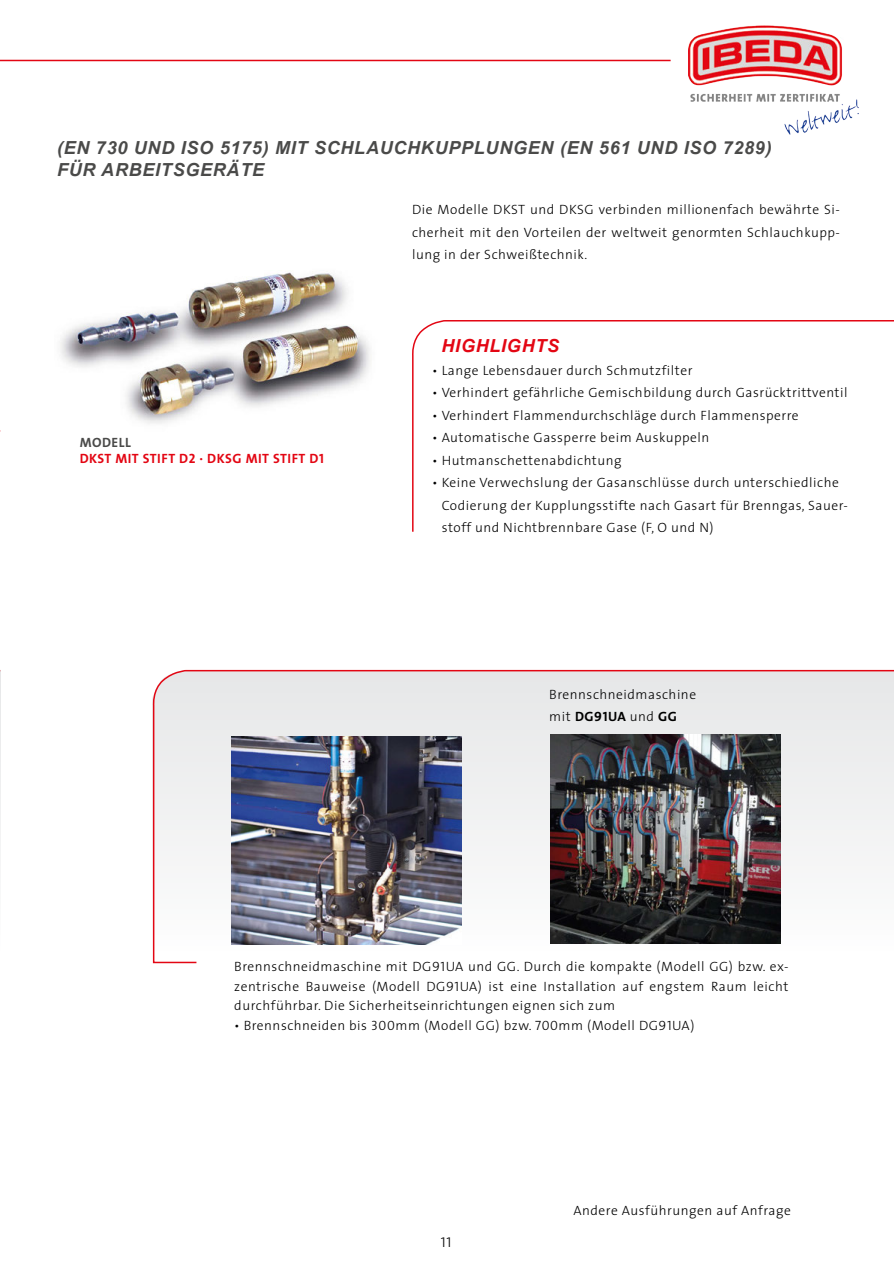
<style>
.page{position:relative;width:894px;height:1262px;background:#fff}
.page>*{position:absolute;margin:0;border:0;box-sizing:border-box;transform-origin:0 0}
.t1{font:italic 700 18px "Arial";letter-spacing:.04em;color:#4a4a49}
.t2{font:italic 700 18px "Arial";letter-spacing:.04em;color:#e30613}
.t3{font:14.25px "The Sans Light Caps";color:#000}
.t4{font:300 13.5px/22.5px "The Sans";letter-spacing:.04em;color:#000;text-align:justify}
.t5{font:700 13.5px "The Sans";letter-spacing:.035em;color:#e30613}
.t6{font:700 13.5px "The Sans";color:#4a4a49}
.s1{font-family:"The Sans Bold Caps";font-weight:400}
.s2{font-weight:700}
.s3{font-family:"The Sans Light Caps";font-weight:400}
</style>
<div class="page">
<svg style="left:152px;top:669px;width:741px;height:295px"></svg>
<svg style="left:0;top:670px;width:1px;height:186px"></svg>
<img style="left:231px;top:736px;width:230px;height:209px">
<img style="left:550px;top:734px;width:230px;height:209px">
<img style="left:688px;top:26px;width:170px;height:108px">
<svg style="left:0;top:59px;width:671px;height:3px;background:#f08288"></svg>
<svg style="left:412px;top:320px;width:481px;height:212px"></svg>
<img style="left:60px;top:272px;width:311px;height:152px">
<h1 class="t1" style="left:57px;top:136px;width:91px">(EN 730 UND</h1>
<h1 class="t1" style="left:181px;top:136px;width:148px">ISO 5175) MIT SCHLAUCHKU</h1>
<h1 class="t1" style="left:448px;top:136px;width:40px">PPLUN</h1>
<h1 class="t1" style="left:513px;top:136px;width:138px">GEN (EN 561 UND</h1>
<h1 class="t1" style="left:683px;top:136px;width:89px">ISO 7289)</h1>
<h1 class="t1" style="left:57px;top:158px;width:208px">FÜR ARBEI TSGERÄTe</h1>
<p class="t4" style="left:412px;top:198px;width:429px">Die Modelle DKST und DKSG verbinden millionenfach bewährte Si&shy;cherheit mit den Vorteilen der weltweit genormten Schlauchkupp&shy;lung in der Schweißtechnik.</p>
<p class="t6" style="left:80px;top:431px;width:31px">MODELL</p>
<p class="t5" style="left:80px;top:447px;width:74px">DKST MIT STIFT</p>
<p class="t5" style="left:179px;top:447px;width:146px">D<span class="s1">2</span> · DKSG MIT STIFT D<span class="s1">1</span></p>
<h1 class="t2" style="left:441px;top:334px;width:118px">HIGHLIGHTS</h1>
<p class="t4" style="left:432px;top:359px;width:261px">• Lange Lebensdauer durch Schmutzfilter</p>
<p class="t4" style="left:432px;top:381px;width:416px">• Verhindert gefährliche Gemischbildung durch Gasrücktrittventil</p>
<p class="t4" style="left:432px;top:404px;width:367px">• Verhindert Flammendurchschläge durch Flammensperre</p>
<p class="t4" style="left:432px;top:426px;width:278px">• Automatische Gassperre beim Auskuppeln</p>
<p class="t4" style="left:432px;top:449px;width:191px">• Hutmanschettenabdichtung</p>
<p class="t4" style="left:441px;top:471px;width:407px;text-align:left;text-indent:-9px">• Keine Verwechslung der Gasanschlüsse durch unterschiedliche<br>Codierung der Kupplungsstifte nach Gasart für Brenngas, Sauer&shy;stoff und Nichtbrennbare Gase (F, O und N)</p>
<p class="t4" style="left:549px;top:683px;width:148px">Brennschneidmaschine mit <span class="s2">DG</span><span class="s1">91</span><span class="s2">UA</span> und <span class="s2">GG</span></p>
<p class="t4" style="left:234px;top:956px;width:555px;line-height:19.5px">Brennschneidmaschine mit DG<span class="s3">91</span>UA und GG. Durch die kompakte (Modell GG) bzw. ex&shy;zentrische Bauweise (Modell DG<span class="s3">91</span>UA) ist eine Installation auf engstem Raum leicht durchführbar. Die Sicherheitseinrichtungen eignen sich zum</p>
<p class="t4" style="left:234px;top:1013px;width:461px">• Brennschneiden bis <span class="s3">300</span>mm (Modell GG) bzw. <span class="s3">700</span>mm (Modell DG<span class="s3">91</span>UA)</p>
<p class="t3" style="left:440px;top:1231px;width:12px">11</p>
<p class="t4" style="left:573px;top:1199px;width:219px">Andere Ausführungen auf Anfrage</p>
</div>
